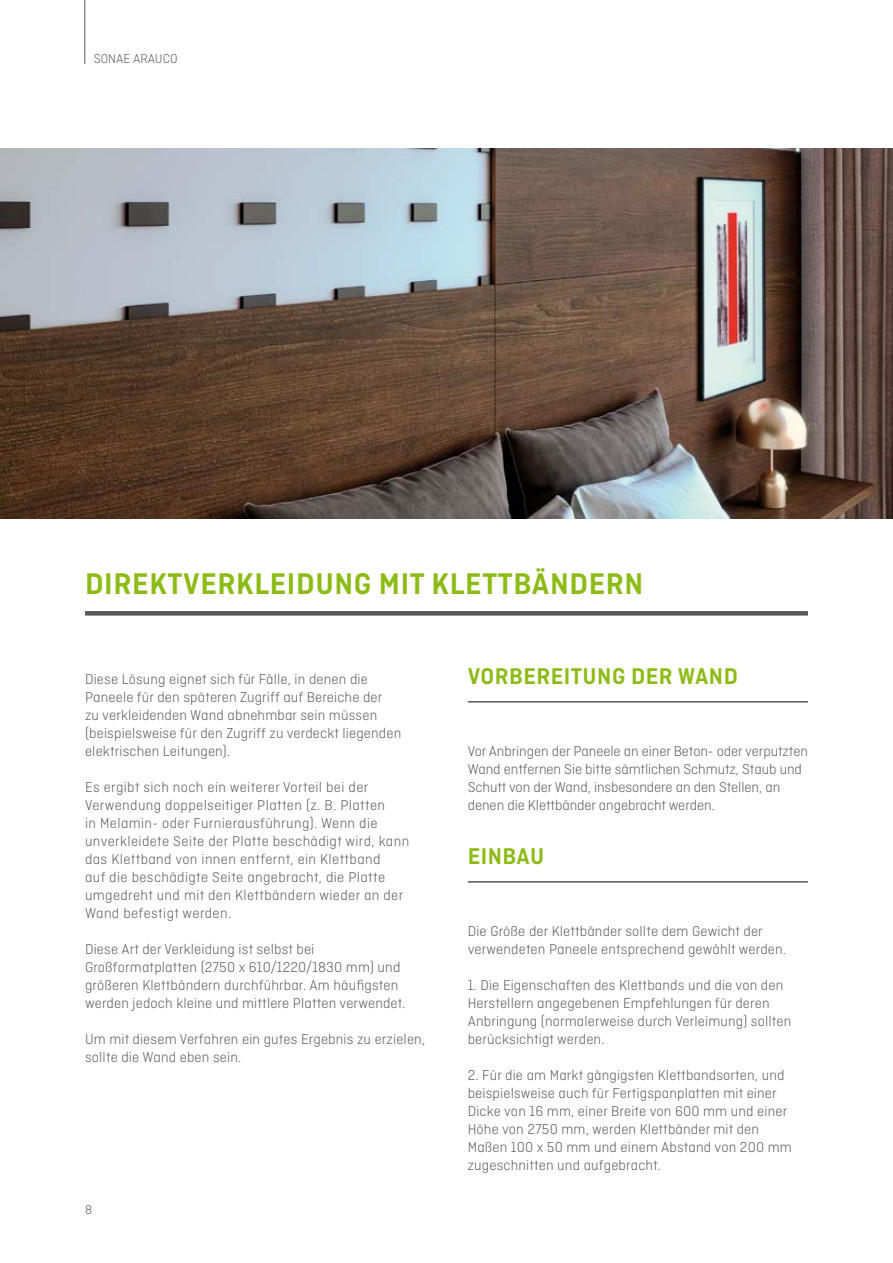
<style>
.page{position:relative;width:893px;height:1263px;background:#fff}
.page>*{position:absolute;margin:0;border:0;box-sizing:border-box;transform-origin:0 0}
.t1{font:600 31.5px "Ciutadella";letter-spacing:.02em;color:#8cbb15}
.t2{font:600 24px "Ciutadella";letter-spacing:.02em;color:#8cbb15}
.t3{font:300 15px/18px "Ciutadella";letter-spacing:.01em;color:#58585a}
.t4{font:300 13.5px "Ciutadella";color:#58585a}
</style>
<div class="page">
<hr style="left:85px;top:0;width:1px;height:64px;background:#58585a">
<hr style="left:468px;top:881px;width:340px;height:2px;background:#58585a">
<hr style="left:468px;top:701px;width:340px;height:2px;background:#58585a">
<div style="left:85px;top:611px;width:723px;height:5px;background:#58585a"></div>
<img style="left:0;top:149px;width:893px;height:370px">
<p class="t4" style="left:94px;top:51px;width:85px">SONAE ARAUCO</p>
<h1 class="t1" style="left:85px;top:566px;width:560px">DIREKTVERKLEIDUNG MIT KLETTBÄNDERN</h1>
<p class="t3" style="left:85px;top:670px;width:318px">Diese Lösung eignet sich für Fälle, in denen die Paneele für den späteren Zugriff auf Bereiche der<br>zu verkleidenden Wand abnehmbar sein müssen (beispielsweise für den Zugriff zu verdeckt liegenden elektrischen Leitungen).</p>
<p class="t3" style="left:85px;top:778px;width:326px">Es ergibt sich noch ein weiterer Vorteil bei der Verwendung doppelseitiger Platten (z. B. Platten<br>in Melamin- oder Furnierausführung). Wenn die unverkleidete Seite der Platte beschädigt wird, kann das Klettband von innen entfernt, ein Klettband<br>auf die beschädigte Seite angebracht, die Platte umgedreht und mit den Klettbändern wieder an der Wand befestigt werden.</p>
<p class="t3" style="left:85px;top:940px;width:322px">Diese Art der Verkleidung ist selbst bei Großformatplatten (2750 x 610/1220/1830 mm) und größeren Klettbändern durchführbar. Am häufigsten werden jedoch kleine und mittlere Platten verwendet.</p>
<p class="t3" style="left:85px;top:1030px;width:342px">Um mit diesem Verfahren ein gutes Ergebnis zu erzielen, sollte die Wand eben sein.</p>
<p class="t4" style="left:85px;top:1202px;width:9px">8</p>
<h2 class="t2" style="left:468px;top:662px;width:272px">VORBEREITUNG DER WAND</h2>
<p class="t3" style="left:468px;top:742px;width:342px">Vor Anbringen der Paneele an einer Beton- oder verputzten Wand entfernen Sie bitte sämtlichen Schmutz, Staub und Schutt von der Wand, insbesondere an den Stellen, an denen die Klettbänder angebracht werden.</p>
<h2 class="t2" style="left:468px;top:842px;width:78px">EINBAU</h2>
<p class="t3" style="left:468px;top:922px;width:320px">Die Größe der Klettbänder sollte dem Gewicht der verwendeten Paneele entsprechend gewählt werden.</p>
<p class="t3" style="left:468px;top:976px;width:325px">1. Die Eigenschaften des Klettbands und die von den Herstellern angegebenen Empfehlungen für deren Anbringung (normalerweise durch Verleimung) sollten berücksichtigt werden.</p>
<p class="t3" style="left:468px;top:1066px;width:326px">2. Für die am Markt gängigsten Klettbandsorten, und beispielsweise auch für Fertigspanplatten mit einer Dicke von 16 mm, einer Breite von 600 mm und einer Höhe von 2750 mm, werden Klettbänder mit den Maßen 100 x 50 mm und einem Abstand von 200 mm zugeschnitten und aufgebracht.</p>
</div>
